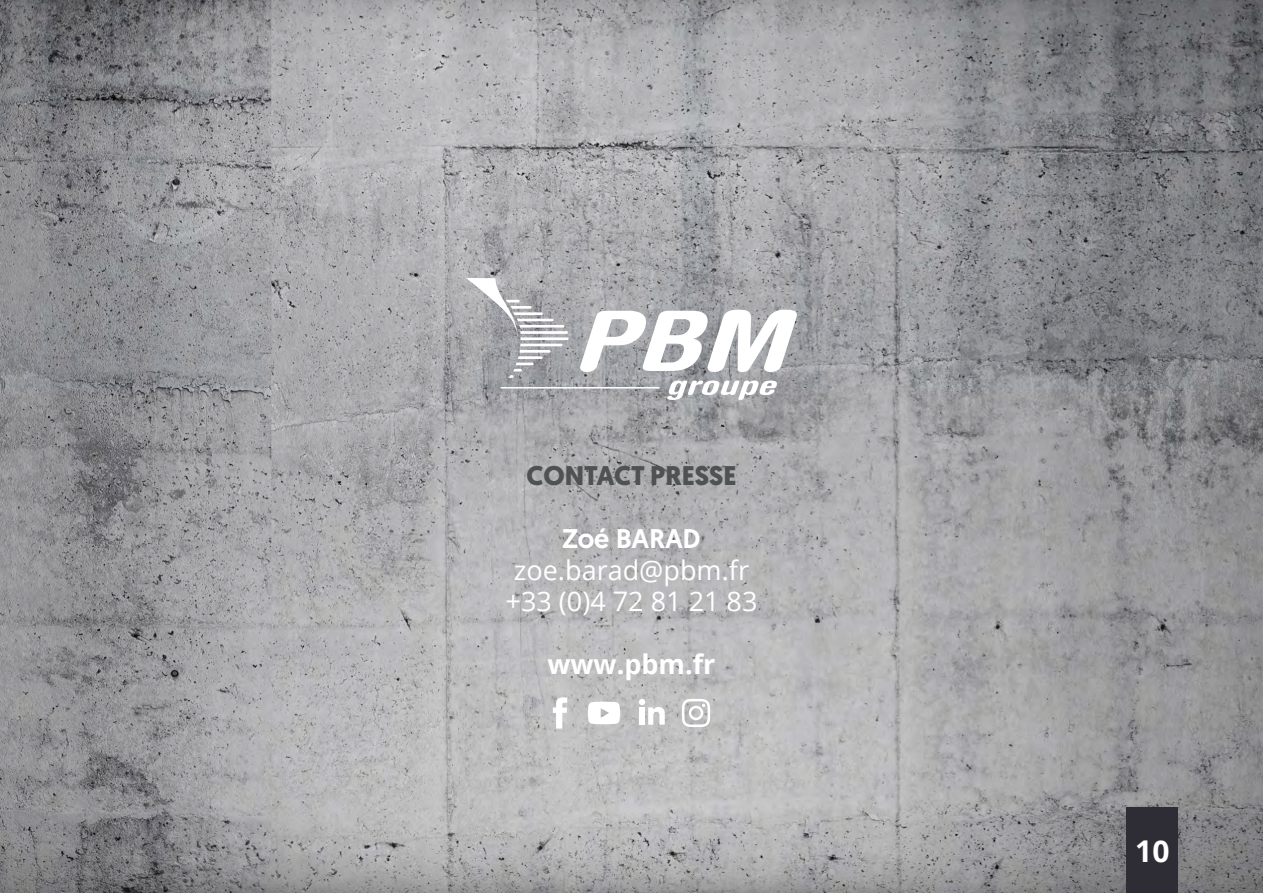
<style>
.page{position:relative;width:1263px;height:893px;background:#fff}
.page>*{position:absolute;margin:0;border:0;box-sizing:border-box;transform-origin:0 0}
.t1{font:700 30px "Open Sans";color:#fff}
.t2{font:27px "Open Sans";color:#fff}
.t3{font:700 27px "Geomanist";color:#4f5252}
.t4{font:700 27px "Open Sans";color:#fff}
.t5{font:500 27px "Geomanist";color:#fff}
</style>
<div class="page">
<img style="left:0;top:0;width:1263px;height:893px">
<div style="left:1127px;top:808px;width:51px;height:85px;background:#2e2c34"></div>
<svg style="left:553px;top:697px;width:14px;height:31px"></svg>
<svg style="left:682px;top:699px;width:28px;height:28px"></svg>
<svg style="left:639px;top:699px;width:26px;height:26px"></svg>
<svg style="left:588px;top:702px;width:32px;height:22px"></svg>
<img style="left:466px;top:278px;width:331px;height:122px">
<p class="t3" style="left:526px;top:458px;width:211px">CONTACT PRESSE</p>
<p class="t5" style="left:562px;top:521px;width:140px">Zoé BARAD</p>
<p class="t2" style="left:514px;top:552px;width:237px">zoe.barad@pbm.fr</p>
<p class="t2" style="left:506px;top:583px;width:253px">+33 (0)4 72 81 21 83</p>
<p class="t4" style="left:547px;top:646px;width:170px">www.pbm.fr</p>
<p class="t1" style="left:1135px;top:830px;width:36px">10</p>
</div>
